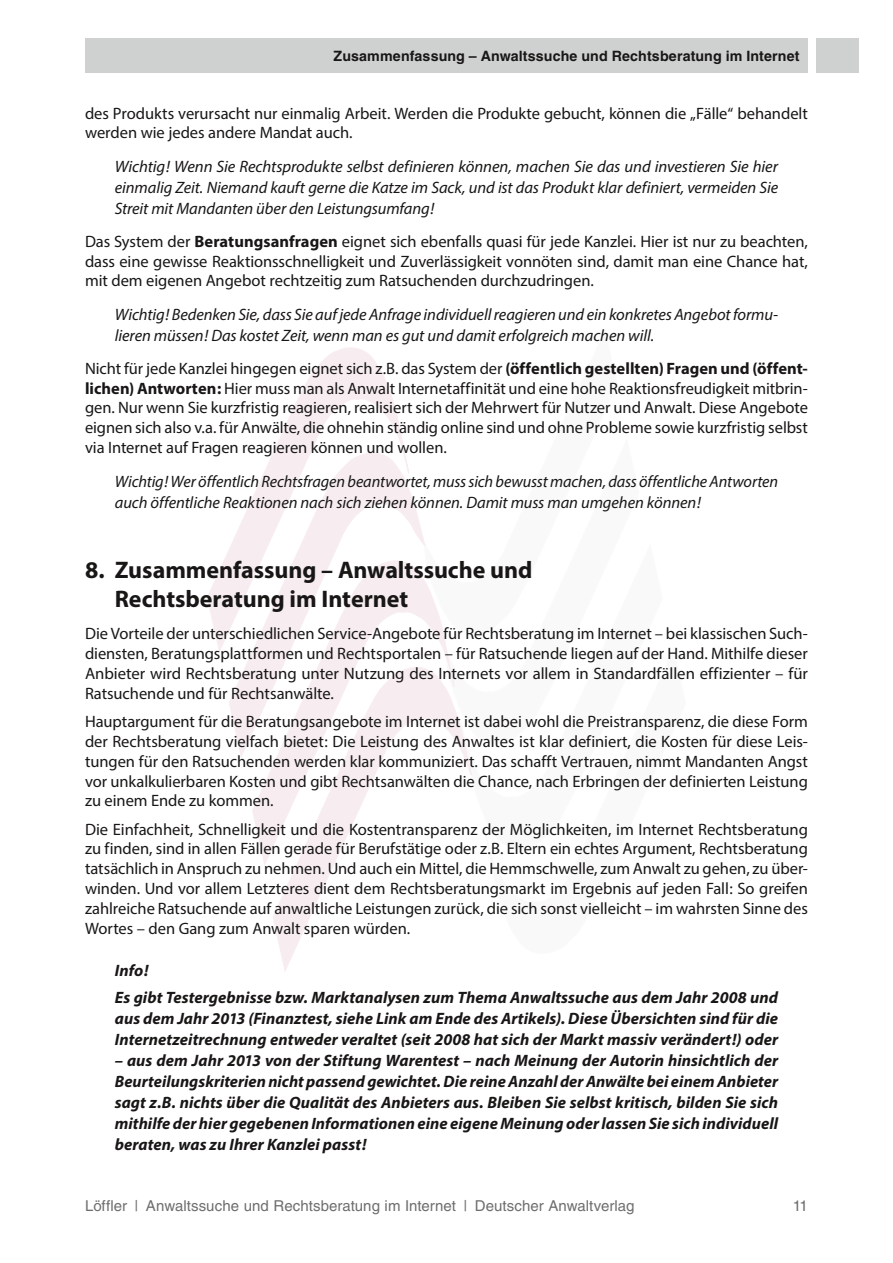
<style>
.page{position:relative;width:893px;height:1263px;background:#fff}
.page>*{position:absolute;margin:0;border:0;box-sizing:border-box;transform-origin:0 0}
.t1{font:700 24px/28.8px "Myriad Pro";letter-spacing:-.005em;color:#181716}
.t2{font:16.5px/19.8px "Myriad Pro";letter-spacing:-.005em;color:#181716;text-align:justify}
.t3{font:italic 700 16.5px/21px "Myriad Pro";letter-spacing:.005em;color:#181716}
.t4{font:italic 16.5px/21px "Myriad Pro";letter-spacing:-.005em;color:#181716}
.t5{font:15px "Helvetica";letter-spacing:.005em;color:#6e6e6e}
.t6{font:700 14.25px "Helvetica";letter-spacing:.005em;color:#181716}
.s1{font-weight:700}
</style>
<div class="page">
<div style="left:85px;top:38px;width:723px;height:34px;background:#cfd0d0"></div>
<div style="left:816px;top:38px;width:43px;height:34px;background:#cfd0d0"></div>
<svg style="left:207px;top:347px;width:198px;height:305px"></svg>
<svg style="left:252px;top:585px;width:198px;height:280px"></svg>
<svg style="left:272px;top:666px;width:200px;height:305px"></svg>
<svg style="left:228px;top:452px;width:199px;height:306px"></svg>
<p class="t6" style="left:334px;top:47px;width:467px">Zusammenfassung – Anwaltssuche und Rechtsberatung im Internet</p>
<p class="t2" style="left:85px;top:103px;width:724px">des Produkts verursacht nur einmalig Arbeit. Werden die Produkte gebucht, können die „Fälle“ behandelt werden wie jedes andere Mandat auch.</p>
<p class="t4" style="left:115px;top:156px;width:665px;text-align:justify">Wichtig! Wenn Sie Rechtsprodukte selbst definieren können, machen Sie das und investieren Sie hier einmalig Zeit. Niemand kauft gerne die Katze im Sack, und ist das Produkt klar definiert, vermeiden Sie Streit mit Mandanten über den Leistungsumfang!</p>
<p class="t2" style="left:85px;top:231px;width:724px">Das System der <span class="s1">Beratungsanfragen</span> eignet sich ebenfalls quasi für jede Kanzlei. Hier ist nur zu beachten, dass eine gewisse Reaktionsschnelligkeit und Zuverlässigkeit vonnöten sind, damit man eine Chance hat, mit dem eigenen Angebot rechtzeitig zum Ratsuchenden durchzudringen.</p>
<p class="t4" style="left:115px;top:304px;width:665px">Wichtig! Bedenken Sie, dass Sie auf jede Anfrage individuell reagieren und ein konkretes Angebot formu&shy;lieren müssen! Das kostet Zeit, wenn man es gut und damit erfolgreich machen will.</p>
<p class="t2" style="left:85px;top:358px;width:724px">Nicht für jede Kanzlei hingegen eignet sich z.B. das System der <span class="s1">(öffentlich gestellten) Fragen und (öffent&shy;lichen) Antworten:</span> Hier muss man als Anwalt Internetaffinität und eine hohe Reaktionsfreudigkeit mitbrin&shy;gen. Nur wenn Sie kurzfristig reagieren, realisiert sich der Mehrwert für Nutzer und Anwalt. Diese Angebote eignen sich also v.a. für Anwälte, die ohnehin ständig online sind und ohne Probleme sowie kurzfristig selbst via Internet auf Fragen reagieren können und wollen.</p>
<p class="t4" style="left:115px;top:470px;width:665px">Wichtig! Wer öffentlich Rechtsfragen beantwortet, muss sich bewusst machen, dass öffentliche Antworten auch öffentliche Reaktionen nach sich ziehen können. Damit muss man umgehen können!</p>
<h1 class="t1" style="left:115px;top:555px;width:419px;text-indent:-30px">8. Zusammenfassung – Anwaltssuche und<br>Rechtsberatung im Internet</h1>
<p class="t2" style="left:85px;top:624px;width:724px">Die Vorteile der unterschiedlichen Service-Angebote für Rechtsberatung im Internet – bei klassischen Such&shy;diensten, Beratungsplattformen und Rechtsportalen – für Ratsuchende liegen auf der Hand. Mithilfe dieser Anbieter wird Rechtsberatung unter Nutzung des Internets vor allem in Standardfällen effizienter – für Ratsuchende und für Rechtsanwälte.</p>
<p class="t2" style="left:85px;top:711px;width:724px">Hauptargument für die Beratungsangebote im Internet ist dabei wohl die Preistransparenz, die diese Form der Rechtsberatung vielfach bietet: Die Leistung des Anwaltes ist klar definiert, die Kosten für diese Leis&shy;tungen für den Ratsuchenden werden klar kommuniziert. Das schafft Vertrauen, nimmt Mandanten Angst vor unkalkulierbaren Kosten und gibt Rechtsanwälten die Chance, nach Erbringen der definierten Leistung zu einem Ende zu kommen.</p>
<p class="t2" style="left:85px;top:819px;width:724px">Die Einfachheit, Schnelligkeit und die Kostentransparenz der Möglichkeiten, im Internet Rechtsberatung zu finden, sind in allen Fällen gerade für Berufstätige oder z.B. Eltern ein echtes Argument, Rechtsberatung tatsächlich in Anspruch zu nehmen. Und auch ein Mittel, die Hemmschwelle, zum Anwalt zu gehen, zu über&shy;winden. Und vor allem Letzteres dient dem Rechtsberatungsmarkt im Ergebnis auf jeden Fall: So greifen zahlreiche Ratsuchende auf anwaltliche Leistungen zurück, die sich sonst vielleicht – im wahrsten Sinne des Wortes – den Gang zum Anwalt sparen würden.</p>
<p class="t3" style="left:115px;top:956px;width:665px;line-height:27.3px">Info!<br>Es gibt Testergebnisse bzw. Marktanalysen zum Thema Anwaltssuche aus dem Jahr 2008 und</p>
<p class="t3" style="left:115px;top:1008px;width:665px">aus dem Jahr 2013 (Finanztest, siehe Link am Ende des Artikels). Diese Übersichten sind für die<br>Internetzeitrechnung entweder veraltet (seit 2008 hat sich der Markt massiv verändert!) oder</p>
<p class="t3" style="left:115px;top:1050px;width:665px;text-align:justify">– aus dem Jahr 2013 von der Stiftung Warentest – nach Meinung der Autorin hinsichtlich der Beurteilungskriterien nicht passend gewichtet. Die reine Anzahl der Anwälte bei einem Anbieter sagt z.B. nichts über die Qualität des Anbieters aus. Bleiben Sie selbst kritisch, bilden Sie sich mithilfe der hier gegebenen Informationen eine eigene Meinung oder lassen Sie sich individuell beraten, was zu Ihrer Kanzlei passt!</p>
<p class="t5" style="left:85px;top:1197px;width:551px">Löffler | Anwaltssuche und Rechtsberatung im Internet | Deutscher Anwaltverlag</p>
<p class="t5" style="left:793px;top:1197px;width:17px">11</p>
</div>
